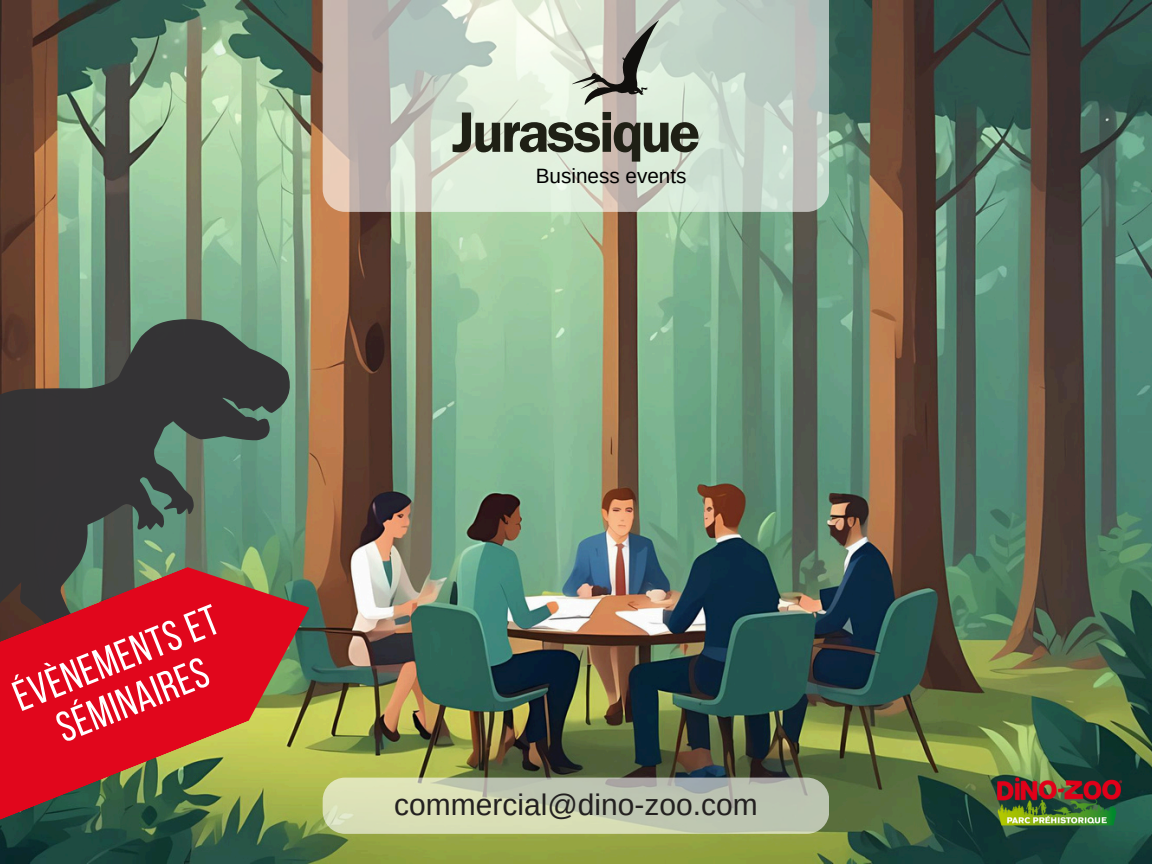
<style>
.page{position:relative;width:1152px;height:864px;background:#fff}
.page>*{position:absolute;margin:0;border:0;box-sizing:border-box;transform-origin:0 0}
.t1{font:57.3px "Franklin Gothic LT Pro Dm";letter-spacing:-.04em;color:#1f2015}
.t2{font:42.6px/45px "Bebas Neue";color:#fff;text-align:center}
.t3{font:30px "Arimo";color:#232020}
.t4{font:20.7px "Arimo";color:#000}
</style>
<div class="page">
<img style="left:0;top:0;width:1152px;height:864px">
<svg style="left:323px;top:0;width:506px;height:212px;background:#cdd5c9"></svg>
<img style="left:982px;top:765px;width:154px;height:75px">
<svg style="left:0;top:319px;width:293px;height:245px;background:#56695a"></svg>
<svg style="left:0;top:404px;width:194px;height:163px;background:#3e4743"></svg>
<svg style="left:0;top:567px;width:309px;height:263px;background:#ae3a30"></svg>
<svg style="left:323px;top:778px;width:506px;height:56px;background:#c8ceb2"></svg>
<svg style="left:569px;top:20px;width:91px;height:99px;background:#b4b7ac"></svg>
<p class="t2" style="left:9px;top:681px;width:218px;rotate:-22deg">évènements et séminaires</p>
<p class="t1" style="left:452px;top:113px;width:250px">Jurassique</p>
<p class="t4" style="left:536px;top:164px;width:152px">Business events</p>
<h1 class="t3" style="left:394px;top:788px;width:365px">commercial@dino-zoo.com</h1>
</div>
